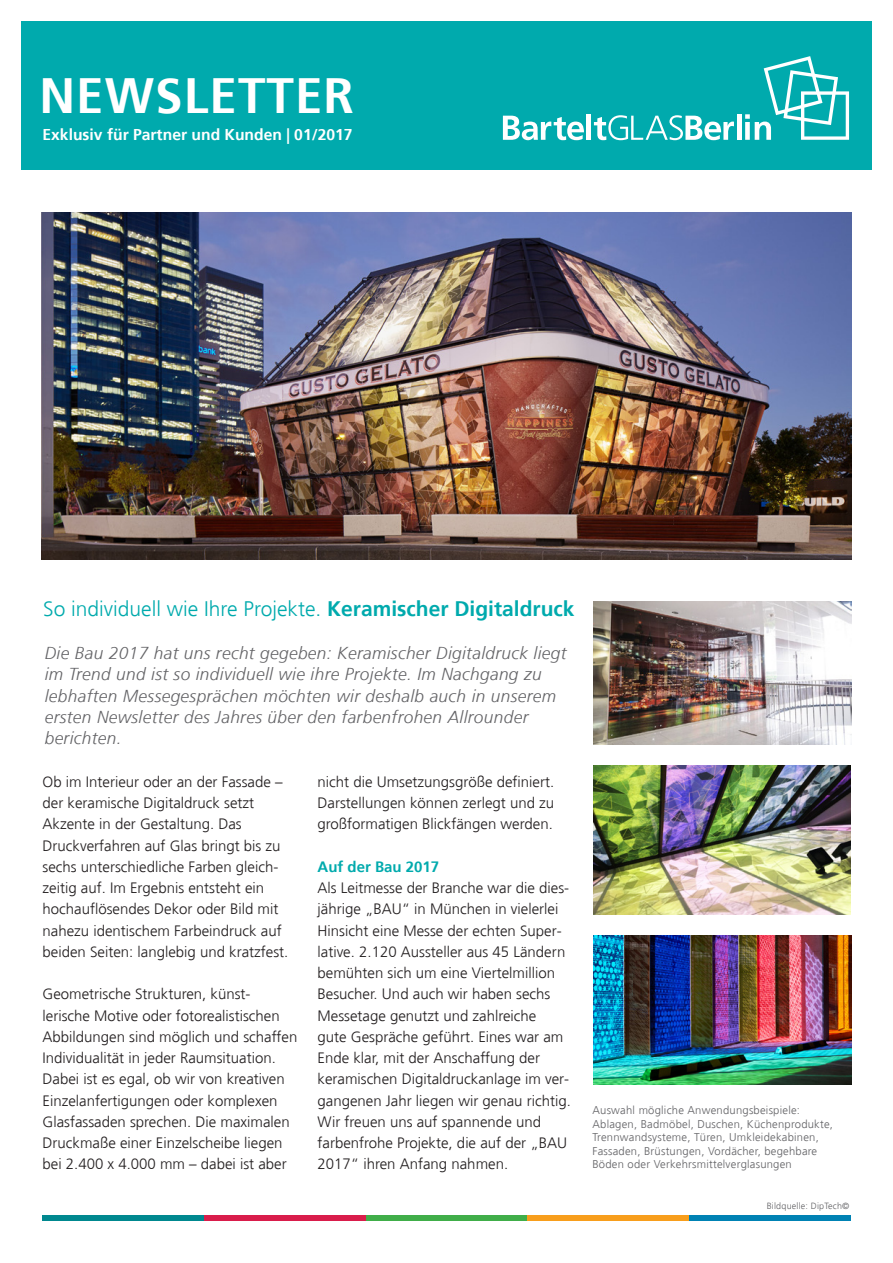
<style>
.page{position:relative;width:893px;height:1263px;background:#fff}
.page>*{position:absolute;margin:0;border:0;box-sizing:border-box;transform-origin:0 0}
.t1{font:700 49.5px "Frutiger";letter-spacing:.02em;color:#fff}
.t2{font:300 21px "Frutiger";color:#00aaad}
.t3{font:italic 300 17.25px/21.3px "Frutiger";letter-spacing:.02em;color:#636366}
.t4{font:700 15.6px "Frutiger";color:#fff}
.Fließtext{font:300 15px/21.3px "Frutiger";color:#231f20}
.Ziwschentitel{font:700 15px "Frutiger";color:#00aaad}
.t5{font:300 11.25px/13.5px "Frutiger";letter-spacing:.02em;color:#636366}
.t6{font:300 9px "Frutiger";letter-spacing:.02em;color:#636366}
.s1{font-weight:700}
</style>
<div class="page">
<img style="left:42px;top:213px;width:809px;height:346px">
<div style="left:43px;top:1215px;width:161px;height:5px;background:#00888f"></div>
<div style="left:204px;top:1215px;width:162px;height:5px;background:#d91d4b"></div>
<div style="left:366px;top:1215px;width:161px;height:5px;background:#40ae49"></div>
<div style="left:527px;top:1215px;width:162px;height:5px;background:#f89e1c"></div>
<div style="left:689px;top:1215px;width:161px;height:5px;background:#0082b4"></div>
<div style="left:21px;top:21px;width:851px;height:149px;background:#00aaad"></div>
<svg style="left:503px;top:116px;width:81px;height:24px"></svg>
<div style="left:586px;top:114px;width:5px;height:26px;background:#fff"></div>
<svg style="left:594px;top:115px;width:140px;height:25px"></svg>
<div style="left:737px;top:114px;width:5px;height:26px;background:#fff"></div>
<svg style="left:745px;top:56px;width:104px;height:84px"></svg>
<img style="left:593px;top:602px;width:258px;height:142px">
<img style="left:593px;top:935px;width:258px;height:149px">
<img style="left:594px;top:765px;width:257px;height:149px">
<p class="t1" style="left:39px;top:66px;width:316px">NEWSLETTER</p>
<p class="t4" style="left:43px;top:126px;width:312px">Exklusiv für Partner und Kunden | 01/2017</p>
<p class="t2" style="left:43px;top:597px;width:533px">So individuell wie Ihre Projekte. <span class="s1">Keramischer Digitaldruck</span></p>
<p class="t3" style="left:45px;top:643px;width:523px">Die Bau 2017 hat uns recht gegeben: Keramischer Digitaldruck liegt im Trend und ist so individuell wie ihre Projekte. Im Nachgang zu lebhaften Messegesprächen möchten wir deshalb auch in unserem ersten Newsletter des Jahres über den farbenfrohen Allrounder berichten.</p>
<p class="Fließtext" style="left:43px;top:771px;width:247px">Ob im Interieur oder an der Fassade – der keramische Digitaldruck setzt Akzente in der Gestaltung. Das Druckverfahren auf Glas bringt bis zu sechs unterschiedliche Farben gleich&shy;zeitig auf. Im Ergebnis entsteht ein hochauflösendes Dekor oder Bild mit nahezu identischem Farbeindruck auf beiden Seiten: langlebig und kratzfest.</p>
<p class="Fließtext" style="left:43px;top:984px;width:256px">Geometrische Strukturen, künst-- lerische Motive oder fotorealistischen Abbildungen sind möglich und schaffen Individualität in jeder Raumsituation.<br>Dabei ist es egal, ob wir von kreativen Einzelanfertigungen oder komplexen Glasfassaden sprechen. Die maximalen Druckmaße einer Einzelscheibe liegen bei 2.400 x 4.000 mm – dabei ist aber</p>
<p class="Fließtext" style="left:317px;top:771px;width:238px;text-align:justify">nicht die Umsetzungsgröße definiert.<br>Darstellungen können zerlegt und zu großformatigen Blickfängen werden.</p>
<p class="Ziwschentitel" style="left:317px;top:858px;width:123px">Auf der Bau 2017</p>
<p class="Fließtext" style="left:317px;top:877px;width:255px">Als Leitmesse der Branche war die dies&shy;jährige „BAU“ in München in vielerlei Hinsicht eine Messe der echten Super&shy;lative. 2.120 Aussteller aus 45 Ländern bemühten sich um eine Viertelmillion Besucher. Und auch wir haben sechs Messetage genutzt und zahlreiche<br>gute Gespräche geführt. Eines war am Ende klar, mit der Anschaffung der keramischen Digitaldruckanlage im ver&shy;gangenen Jahr liegen wir genau richtig.<br>Wir freuen uns auf spannende und farbenfrohe Projekte, die auf der „BAU 2017“ ihren Anfang nahmen.</p>
<p class="t5" style="left:592px;top:1103px;width:242px">Auswahl mögliche Anwendungsbeispiele:<br>Ablagen, Badmöbel, Duschen, Küchenprodukte,<br>Trennwandsysteme, Türen, Umkleidekabinen,</p>
<p class="t5" style="left:592px;top:1144px;width:226px">Fassaden, Brüstungen, Vordächer, begehbare<br>Böden oder Verkehrsmittelverglasungen</p>
<p class="t6" style="left:767px;top:1200px;width:84px">Bildquelle: DipTech©</p>
</div>
